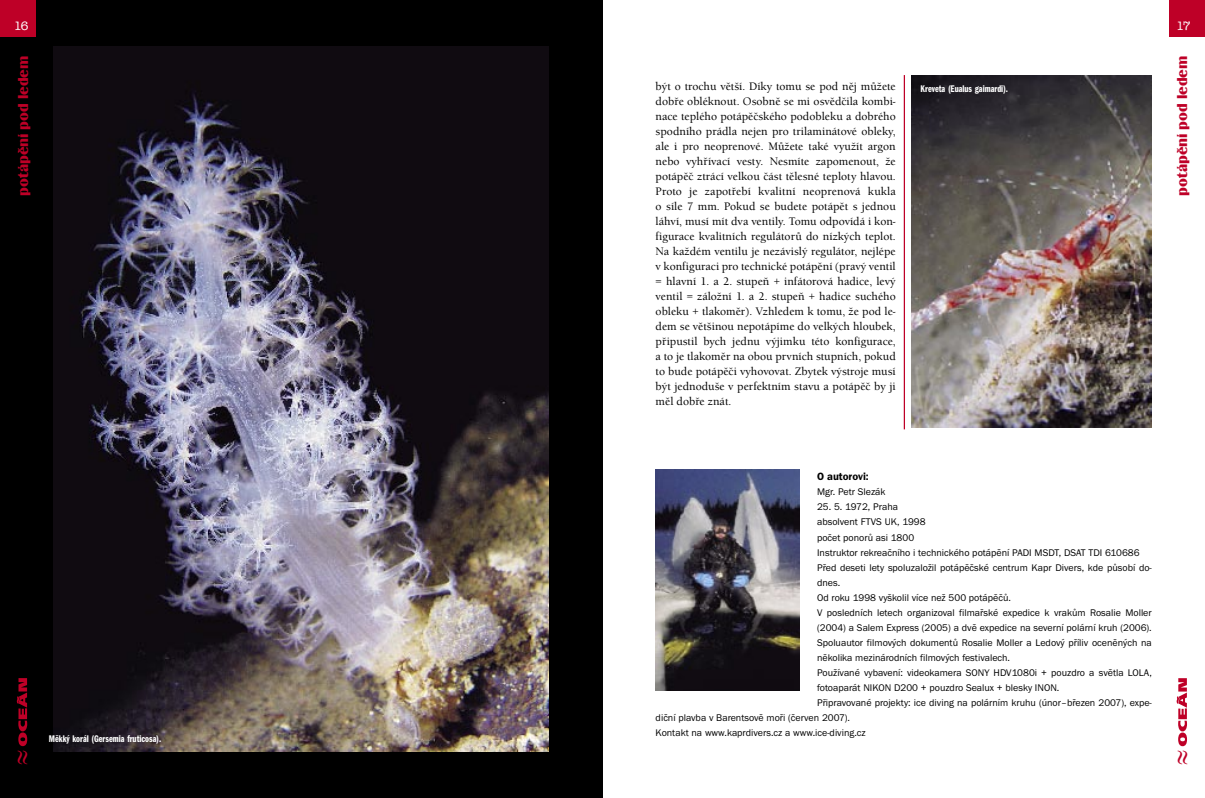
<style>
.page{position:relative;width:1205px;height:798px;background:#fff}
.page>*{position:absolute;margin:0;border:0;box-sizing:border-box;transform-origin:0 0}
.t1{font:15px "Binner DEE";color:#be0027}
.t2{font:500 12.5px "American Typ Itc DEE";color:#fff}
.t3{font:500 11.25px/15px "Berkeley Old Sty Itc TEE";color:#000;text-align:justify}
.podval_nadpis{font:600 11px "Franklin Got Itc TEE";color:#000}
.podval{font:10px/15px "Franklin Got Itc TEE";color:#000}
.popis_obr{font:10px "Franklin Got Itc TEE Demi Comp";color:#fff}
</style>
<div class="page">
<div style="left:0;top:0;width:602px;height:797px;background:#000"></div>
<img style="left:53px;top:46px;width:496px;height:705px">
<div style="left:0;top:0;width:35px;height:37px;background:#be0027"></div>
<div style="left:1169px;top:0;width:36px;height:37px;background:#be0027"></div>
<img style="left:912px;top:75px;width:240px;height:352px">
<hr style="left:904px;top:75px;width:1px;height:354px;background:#be0027">
<img style="left:656px;top:469px;width:143px;height:221px">
<svg style="left:17px;top:678px;width:10px;height:69px"></svg>
<svg style="left:1176px;top:678px;width:11px;height:69px"></svg>
<p class="t2" style="left:14px;top:19px;width:16px">16</p>
<h1 class="t1" style="left:15px;top:196px;width:141px;rotate:-90deg">potápění pod ledem</h1>
<p class="popis_obr" style="left:49px;top:733px;width:114px">Měkký korál (Gersemia fruticosa).</p>
<p class="t3" style="left:656px;top:79px;width:242px">být o trochu větší. Díky tomu se pod něj můžete dobře obléknout. Osobně se mi osvědčila kombi&shy;nace teplého potápěčského podobleku a dobrého spodního prádla nejen pro trilaminátové obleky, ale i pro neoprenové. Můžete také využít argon nebo vyhřívací vesty. Nesmíte zapomenout, že potápěč ztrácí velkou část tělesné teploty hlavou.<br>Proto je zapotřebí kvalitní neoprenová kukla o síle 7 mm. Pokud se budete potápět s jednou láhví, musí mít dva ventily. Tomu odpovídá i kon&shy;figurace kvalitních regulátorů do nízkých teplot.<br>Na každém ventilu je nezávislý regulátor, nejlépe v konfiguraci pro technické potápění (pravý ventil = hlavní 1. a 2. stupeň + infátorová hadice, levý ventil = záložní 1. a 2. stupeň + hadice suchého obleku + tlakoměr). Vzhledem k tomu, že pod le&shy;dem se většinou nepotápíme do velkých hloubek, připustil bych jednu výjimku této konfigurace, a to je tlakoměr na obou prvních stupních, pokud to bude potápěči vyhovovat. Zbytek výstroje musí být jednoduše v perfektním stavu a potápěč by ji měl dobře znát.</p>
<p class="popis_obr" style="left:920px;top:83px;width:89px">Kreveta (Eualus gaimardi).</p>
<p class="t2" style="left:1176px;top:19px;width:15px">17</p>
<h1 class="t1" style="left:1173px;top:196px;width:141px;rotate:-90deg">potápění pod ledem</h1>
<p class="podval_nadpis" style="left:817px;top:470px;width:53px">O autorovi:</p>
<p class="podval" style="left:817px;top:484px;width:70px">Mgr. Petr Slezák</p>
<p class="podval" style="left:817px;top:499px;width:82px">25. 5. 1972, Praha</p>
<p class="podval" style="left:817px;top:514px;width:110px">absolvent FTVS UK, 1998</p>
<p class="podval" style="left:817px;top:529px;width:99px">počet ponorů asi 1800</p>
<p class="podval" style="left:817px;top:544px;width:324px">Instruktor rekreačního i technického potápění PADI MSDT, DSAT TDI 610686</p>
<p class="podval" style="left:817px;top:559px;width:336px">Před deseti lety spoluzaložil potápěčské centrum Kapr Divers, kde působí do&shy;dnes.</p>
<p class="podval" style="left:817px;top:589px;width:195px">Od roku 1998 vyškolil více než 500 potápěčů.</p>
<p class="podval" style="left:817px;top:604px;width:336px;text-align:justify">V posledních letech organizoval filmařské expedice k vrakům Rosalie Moller (2004) a Salem Express (2005) a dvě expedice na severní polární kruh (2006).<br>Spoluautor filmových dokumentů Rosalie Moller a Ledový příliv oceněných na několika mezinárodních filmových festivalech.</p>
<p class="podval" style="left:817px;top:664px;width:336px">Používané vybavení: videokamera SONY HDV1080i + pouzdro a světla LOLA, fotoaparát NIKON D200 + pouzdro Sealux + blesky INON.</p>
<p class="podval" style="left:656px;top:694px;width:498px;text-indent:161px">Připravované projekty: ice diving na polárním kruhu (únor–březen 2007), expe&shy;diční plavba v Barentsově moři (červen 2007).</p>
<p class="podval" style="left:656px;top:724px;width:212px">Kontakt na www.kaprdivers.cz a www.ice-diving.cz</p>
</div>
